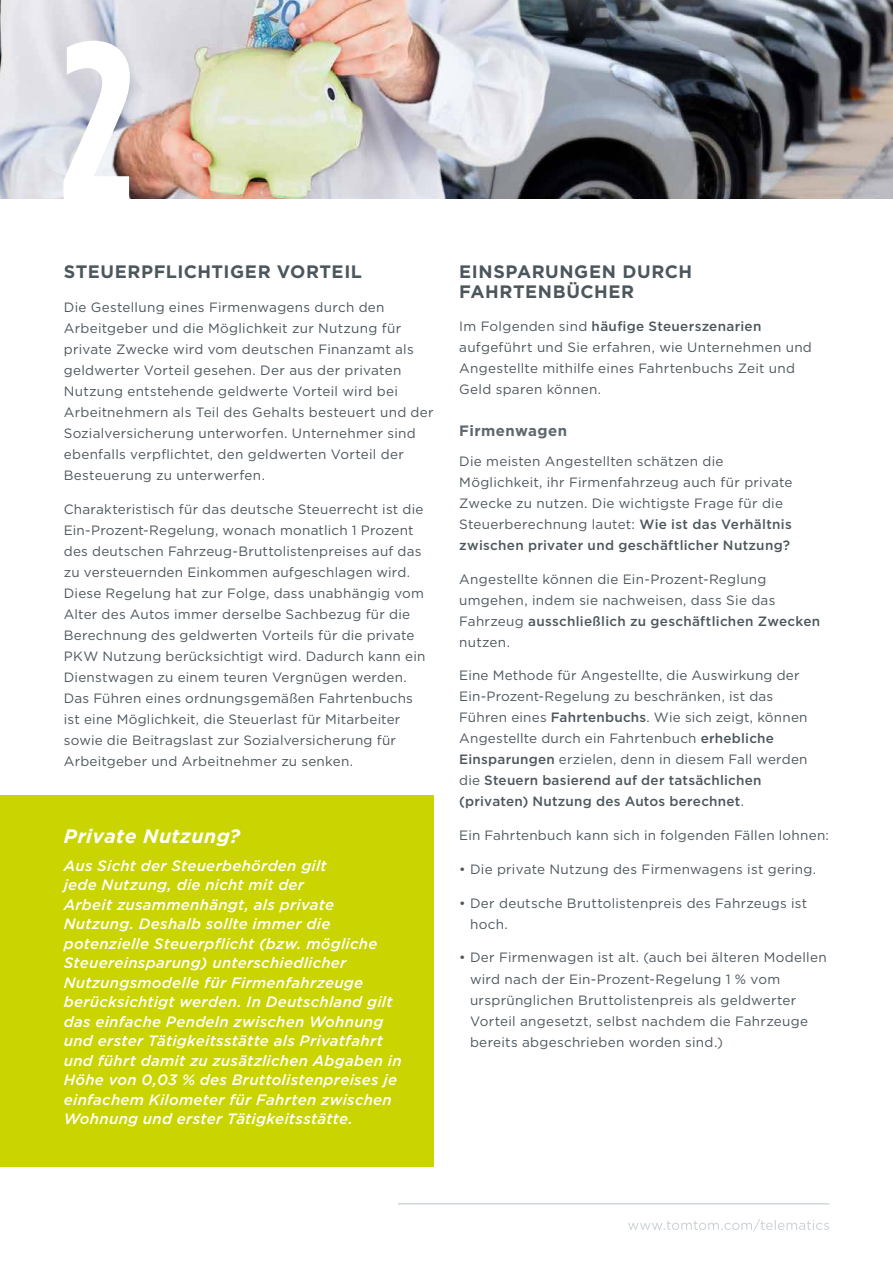
<style>
.page{position:relative;width:893px;height:1263px;background:#fff}
.page>*{position:absolute;margin:0;border:0;box-sizing:border-box;transform-origin:0 0}
.t1{font:700 232.5px "Gotham Condensed";color:#fff}
.t2{font:italic 700 19.5px "Gotham";letter-spacing:.025em;color:#fff}
.t3{font:700 18px/19.5px "Gotham";letter-spacing:.03em;color:#4c575d}
.t4{font:italic 500 15px/19.5px "Gotham";letter-spacing:.02em;color:#fff}
.t5{font:700 15px "Gotham";letter-spacing:.03em;color:#5e696f}
.t6{font:13.5px/21px "Gotham";letter-spacing:.02em;color:#4c575d}
.s1{font-weight:500}
</style>
<div class="page">
<hr style="left:398px;top:1203px;width:431px;height:1px;background:#c8cfd3">
<svg style="left:628px;top:1219px;width:201px;height:12px"></svg>
<img style="left:0;top:0;width:893px;height:198px">
<div style="left:0;top:795px;width:434px;height:371px;background:#cad400"></div>
<h1 class="t1" style="left:59px;top:-8px;width:76px">2</h1>
<h3 class="t3" style="left:64px;top:262px;width:300px">STEUERPFLICHTIGER VORTEIL</h3>
<p class="t6" style="left:64px;top:296px;width:371px">Die Gestellung eines Firmenwagens durch den Arbeitgeber und die Möglichkeit zur Nutzung für private Zwecke wird vom deutschen Finanzamt als geldwerter Vorteil gesehen. Der aus der privaten Nutzung entstehende geldwerte Vorteil wird bei Arbeitnehmern als Teil des Gehalts besteuert und der Sozialversicherung unterworfen. Unternehmer sind ebenfalls verpflichtet, den geldwerten Vorteil der Besteuerung zu unterwerfen.</p>
<p class="t6" style="left:64px;top:498px;width:363px">Charakteristisch für das deutsche Steuerrecht ist die Ein-Prozent-Regelung, wonach monatlich 1 Prozent des deutschen Fahrzeug-Bruttolistenpreises auf das zu versteuernden Einkommen aufgeschlagen wird.<br>Diese Regelung hat zur Folge, dass unabhängig vom Alter des Autos immer derselbe Sachbezug für die Berechnung des geldwerten Vorteils für die private PKW Nutzung berücksichtigt wird. Dadurch kann ein Dienstwagen zu einem teuren Vergnügen werden.<br>Das Führen eines ordnungsgemäßen Fahrtenbuchs ist eine Möglichkeit, die Steuerlast für Mitarbeiter sowie die Beitragslast zur Sozialversicherung für Arbeitgeber und Arbeitnehmer zu senken.</p>
<h2 class="t2" style="left:64px;top:823px;width:178px">Private Nutzung?</h2>
<p class="t4" style="left:64px;top:855px;width:339px">Aus Sicht der Steuerbehörden gilt<br>jede Nutzung, die nicht mit der<br>Arbeit zusammenhängt, als private Nutzung. Deshalb sollte immer die potenzielle Steuerpflicht (bzw. mögliche Steuereinsparung) unterschiedlicher Nutzungsmodelle für Firmenfahrzeuge berücksichtigt werden. In Deutschland gilt das einfache Pendeln zwischen Wohnung und erster Tätigkeitsstätte als Privatfahrt und führt damit zu zusätzlichen Abgaben in Höhe von 0,03 % des Bruttolistenpreises je einfachem Kilometer für Fahrten zwischen Wohnung und erster Tätigkeitsstätte.</p>
<h3 class="t3" style="left:459px;top:262px;width:234px">EINSPARUNGEN DURCH<br>FAHRTENBÜCHER</h3>
<p class="t6" style="left:459px;top:316px;width:354px">Im Folgenden sind <span class="s1">häufige Steuerszenarien </span>aufgeführt und Sie erfahren, wie Unternehmen und Angestellte mithilfe eines Fahrtenbuchs Zeit und Geld sparen können.</p>
<p class="t5" style="left:459px;top:421px;width:110px">Firmenwagen</p>
<p class="t6" style="left:459px;top:450px;width:335px">Die meisten Angestellten schätzen die Möglichkeit, ihr Firmenfahrzeug auch für private Zwecke zu nutzen. Die wichtigste Frage für die Steuerberechnung lautet: <span class="s1">Wie ist das Verhältnis zwischen privater und geschäftlicher Nutzung?</span></p>
<p class="t6" style="left:459px;top:568px;width:362px">Angestellte können die Ein-Prozent-Reglung umgehen, indem sie nachweisen, dass Sie das Fahrzeug <span class="s1">ausschließlich zu geschäftlichen Zwecken </span>nutzen.</p>
<p class="t6" style="left:459px;top:665px;width:350px">Eine Methode für Angestellte, die Auswirkung der Ein-Prozent-Regelung zu beschränken, ist das Führen eines <span class="s1">Fahrtenbuchs</span>. Wie sich zeigt, können Angestellte durch ein Fahrtenbuch <span class="s1">erhebliche Einsparungen</span> erzielen, denn in diesem Fall werden die <span class="s1">Steuern basierend auf der tatsächlichen (privaten) Nutzung des Autos berechnet</span>.</p>
<p class="t6" style="left:459px;top:825px;width:371px">Ein Fahrtenbuch kann sich in folgenden Fällen lohnen:</p>
<p class="t6" style="left:459px;top:858px;width:358px">• Die private Nutzung des Firmenwagens ist gering.</p>
<p class="t6" style="left:470px;top:892px;width:339px;text-indent:-11px">• Der deutsche Bruttolistenpreis des Fahrzeugs ist hoch.</p>
<p class="t6" style="left:470px;top:947px;width:358px;text-indent:-11px">• Der Firmenwagen ist alt. (auch bei älteren Modellen wird nach der Ein-Prozent-Regelung 1 % vom ursprünglichen Bruttolistenpreis als geldwerter Vorteil angesetzt, selbst nachdem die Fahrzeuge bereits abgeschrieben worden sind.)</p>
</div>
